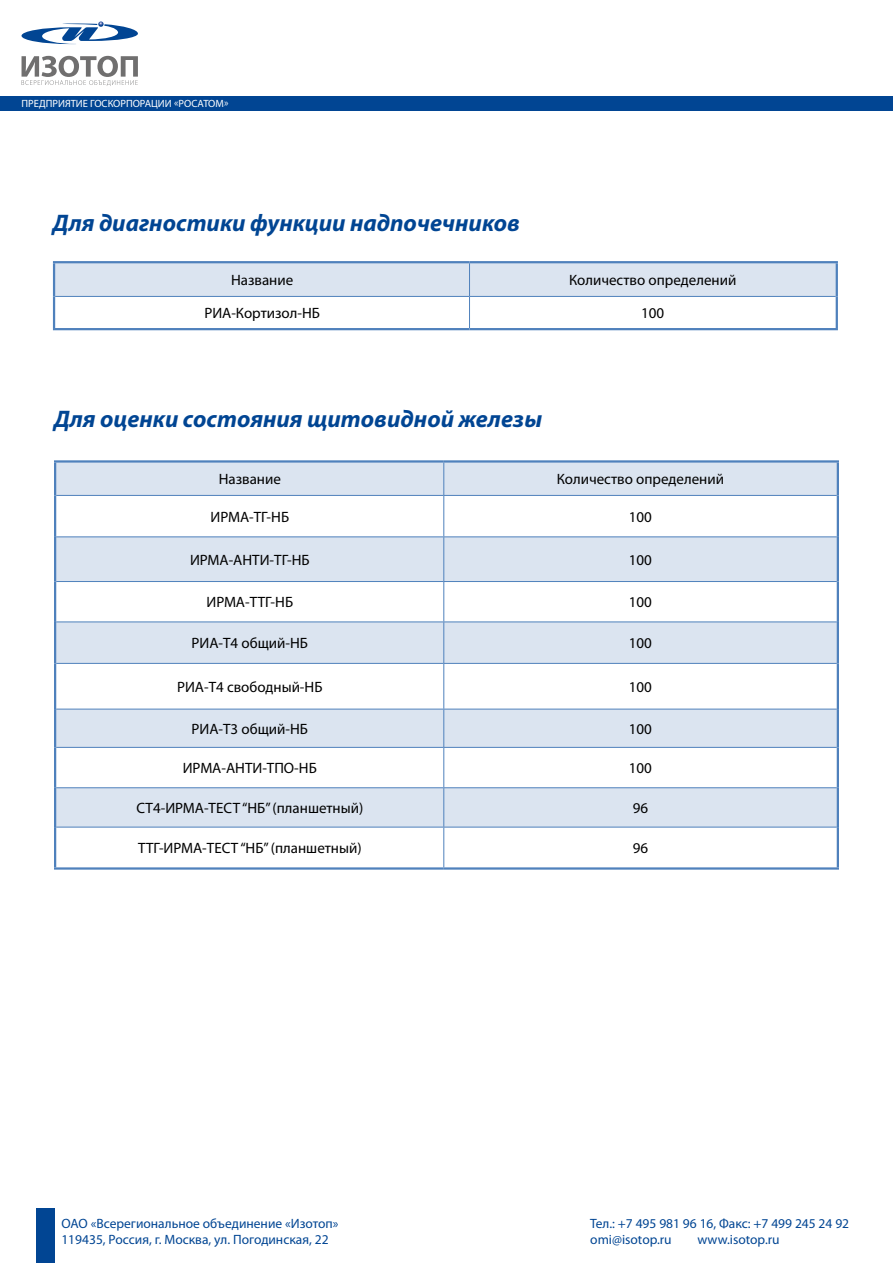
<style>
.page{position:relative;width:893px;height:1263px;background:#fff}
.page>*{position:absolute;margin:0;border:0;box-sizing:border-box;transform-origin:0 0}
.t1{font:italic 700 24px "Myriad Pro";color:#014593}
.t2{font:15px "Myriad Pro";color:#000}
.t3{font:13.5px/16.2px "Myriad Pro";color:#014593}
.t4{font:10.5px "Myriad Pro";color:#fff}
</style>
<div class="page">
<div style="left:36px;top:1208px;width:19px;height:55px;background:#014593"></div>
<div style="left:1px;top:96px;width:892px;height:14px;background:#014593"></div>
<svg style="left:22px;top:56px;width:116px;height:30px"></svg>
<svg style="left:22px;top:21px;width:116px;height:23px"></svg>
<div style="left:55px;top:263px;width:781px;height:33px;background:#dbe4f0"></div>
<hr style="left:469px;top:263px;width:1px;height:33px;background:#4f81bc">
<hr style="left:55px;top:296px;width:414px;height:1px;background:#4f81bc">
<hr style="left:469px;top:296px;width:367px;height:1px;background:#4f81bc">
<hr style="left:469px;top:297px;width:1px;height:31px;background:#4f81bc">
<hr style="left:53px;top:261px;width:416px;height:2px;background:#4f81bc">
<hr style="left:53px;top:263px;width:2px;height:33px;background:#4f81bc">
<hr style="left:469px;top:261px;width:369px;height:2px;background:#4f81bc">
<hr style="left:836px;top:263px;width:2px;height:33px;background:#4f81bc">
<hr style="left:53px;top:296px;width:2px;height:32px;background:#4f81bc">
<hr style="left:836px;top:296px;width:2px;height:32px;background:#4f81bc">
<hr style="left:53px;top:328px;width:416px;height:2px;background:#4f81bc">
<hr style="left:469px;top:328px;width:369px;height:2px;background:#4f81bc">
<svg style="left:56px;top:463px;width:781px;height:364px;fill:#dbe4f0"></svg>
<hr style="left:443px;top:463px;width:1px;height:32px;background:#4f81bc">
<hr style="left:56px;top:495px;width:388px;height:1px;background:#4f81bc">
<hr style="left:444px;top:495px;width:393px;height:1px;background:#4f81bc">
<hr style="left:443px;top:496px;width:1px;height:40px;background:#4f81bc">
<hr style="left:56px;top:536px;width:388px;height:1px;background:#4f81bc">
<hr style="left:444px;top:536px;width:393px;height:1px;background:#4f81bc">
<hr style="left:443px;top:537px;width:1px;height:44px;background:#4f81bc">
<hr style="left:443px;top:622px;width:1px;height:41px;background:#4f81bc">
<hr style="left:443px;top:709px;width:1px;height:38px;background:#4f81bc">
<hr style="left:56px;top:581px;width:388px;height:1px;background:#4f81bc">
<hr style="left:444px;top:581px;width:393px;height:1px;background:#4f81bc">
<hr style="left:443px;top:582px;width:1px;height:39px;background:#4f81bc">
<hr style="left:56px;top:621px;width:388px;height:1px;background:#4f81bc">
<hr style="left:444px;top:621px;width:393px;height:1px;background:#4f81bc">
<hr style="left:56px;top:663px;width:388px;height:1px;background:#4f81bc">
<hr style="left:444px;top:663px;width:393px;height:1px;background:#4f81bc">
<hr style="left:443px;top:664px;width:1px;height:45px;background:#4f81bc">
<hr style="left:56px;top:709px;width:388px;height:1px;background:#4f81bc">
<hr style="left:444px;top:709px;width:393px;height:1px;background:#4f81bc">
<hr style="left:56px;top:747px;width:388px;height:1px;background:#4f81bc">
<hr style="left:444px;top:747px;width:393px;height:1px;background:#4f81bc">
<hr style="left:443px;top:748px;width:1px;height:39px;background:#4f81bc">
<hr style="left:56px;top:787px;width:388px;height:1px;background:#4f81bc">
<hr style="left:444px;top:787px;width:393px;height:1px;background:#4f81bc">
<hr style="left:443px;top:788px;width:1px;height:39px;background:#4f81bc">
<hr style="left:56px;top:827px;width:388px;height:1px;background:#4f81bc">
<hr style="left:444px;top:827px;width:393px;height:1px;background:#4f81bc">
<hr style="left:443px;top:827px;width:1px;height:40px;background:#4f81bc">
<hr style="left:54px;top:460px;width:390px;height:3px;background:#4f81bc">
<hr style="left:54px;top:463px;width:2px;height:32px;background:#4f81bc">
<hr style="left:444px;top:460px;width:395px;height:3px;background:#4f81bc">
<hr style="left:837px;top:463px;width:2px;height:32px;background:#4f81bc">
<hr style="left:54px;top:495px;width:2px;height:42px;background:#4f81bc">
<hr style="left:837px;top:495px;width:2px;height:42px;background:#4f81bc">
<hr style="left:54px;top:537px;width:2px;height:44px;background:#4f81bc">
<hr style="left:837px;top:537px;width:2px;height:44px;background:#4f81bc">
<hr style="left:54px;top:581px;width:2px;height:41px;background:#4f81bc">
<hr style="left:837px;top:581px;width:2px;height:41px;background:#4f81bc">
<hr style="left:54px;top:622px;width:2px;height:41px;background:#4f81bc">
<hr style="left:837px;top:622px;width:2px;height:41px;background:#4f81bc">
<hr style="left:54px;top:663px;width:2px;height:46px;background:#4f81bc">
<hr style="left:837px;top:663px;width:2px;height:46px;background:#4f81bc">
<hr style="left:54px;top:709px;width:2px;height:38px;background:#4f81bc">
<hr style="left:837px;top:709px;width:2px;height:38px;background:#4f81bc">
<hr style="left:54px;top:747px;width:2px;height:41px;background:#4f81bc">
<hr style="left:837px;top:747px;width:2px;height:41px;background:#4f81bc">
<hr style="left:54px;top:788px;width:2px;height:39px;background:#4f81bc">
<hr style="left:837px;top:788px;width:2px;height:39px;background:#4f81bc">
<hr style="left:54px;top:827px;width:2px;height:40px;background:#4f81bc">
<hr style="left:837px;top:827px;width:2px;height:40px;background:#4f81bc">
<hr style="left:54px;top:867px;width:390px;height:3px;background:#4f81bc">
<hr style="left:444px;top:867px;width:395px;height:3px;background:#4f81bc">
<p class="t4" style="left:22px;top:97px;width:208px">ПРЕДПРИЯТИЕ ГОСКОРПОРАЦИИ «РОСАТОМ»</p>
<h1 class="t1" style="left:53px;top:207px;width:469px">Для диагностики функции надпочечников</h1>
<p class="t2" style="left:231px;top:271px;width:64px">Название</p>
<p class="t2" style="left:569px;top:271px;width:169px">Количество определений</p>
<p class="t2" style="left:204px;top:304px;width:117px">РИА-Кортизол-НБ</p>
<p class="t2" style="left:641px;top:304px;width:25px">100</p>
<h1 class="t1" style="left:54px;top:404px;width:490px">Для оценки состояния щитовидной железы</h1>
<p class="t2" style="left:219px;top:470px;width:64px">Название</p>
<p class="t2" style="left:557px;top:470px;width:169px">Количество определений</p>
<p class="t2" style="left:210px;top:507px;width:80px">ИРМА-ТГ-НБ</p>
<p class="t2" style="left:629px;top:507px;width:25px">100</p>
<p class="t2" style="left:190px;top:550px;width:121px">ИРМА-АНТИ-ТГ-НБ</p>
<p class="t2" style="left:629px;top:550px;width:25px">100</p>
<p class="t2" style="left:206px;top:593px;width:88px">ИРМА-ТТГ-НБ</p>
<p class="t2" style="left:629px;top:593px;width:25px">100</p>
<p class="t2" style="left:192px;top:634px;width:118px">РИА-Т4 общий-НБ</p>
<p class="t2" style="left:629px;top:634px;width:25px">100</p>
<p class="t2" style="left:177px;top:678px;width:147px">РИА-Т4 свободный-НБ</p>
<p class="t2" style="left:629px;top:678px;width:25px">100</p>
<p class="t2" style="left:192px;top:720px;width:118px">РИА-Т3 общий-НБ</p>
<p class="t2" style="left:629px;top:720px;width:25px">100</p>
<p class="t2" style="left:183px;top:759px;width:136px">ИРМА-АНТИ-ТПО-НБ</p>
<p class="t2" style="left:629px;top:759px;width:25px">100</p>
<p class="t2" style="left:136px;top:799px;width:228px">СТ4-ИРМА-ТЕСТ “НБ” (планшетный)</p>
<p class="t2" style="left:633px;top:799px;width:17px">96</p>
<p class="t2" style="left:138px;top:839px;width:225px">ТТГ-ИРМА-ТЕСТ “НБ” (планшетный)</p>
<p class="t2" style="left:633px;top:839px;width:17px">96</p>
<p class="t3" style="left:61px;top:1215px;width:279px">ОАО «Всерегиональное объединение «Изотоп»<br>119435, Россия, г. Москва, ул. Погодинская, 22</p>
<p class="t3" style="left:590px;top:1215px;width:260px">Тел.: +7 495 981 96 16, Факс: +7 499 245 24 92 omi@isotop.ru</p>
<p class="t3" style="left:697px;top:1231px;width:84px">www.isotop.ru</p>
</div>
